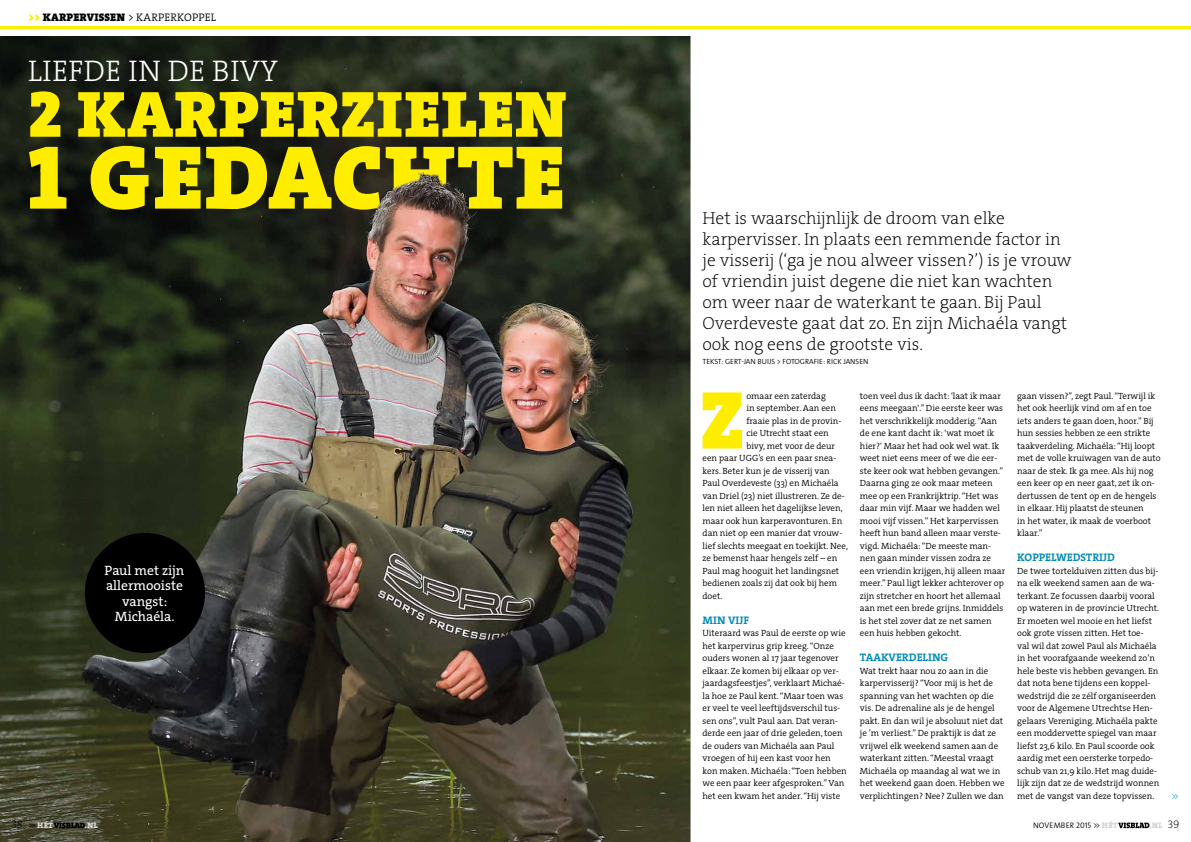
<style>
.page{position:relative;width:1191px;height:842px;background:#fff}
.page>*{position:absolute;margin:0;border:0;box-sizing:border-box;transform-origin:0 0}
.t1{font:91.5px "The Serif HP9 Blk";letter-spacing:.015em;color:#ffed00}
.t2{font:83.1px "The Serif HP9 Blk";color:#ffed00}
.t3{font:66px "The Serif HP9 Blk";letter-spacing:.015em;color:#ffed00}
.t4{font:30px "The Serif HP3 Lig";letter-spacing:.015em;color:#fff}
.t5{font:17.5px/21px "The Serif HP2 Ex Lig";color:#000}
.t6{font:13.6px/15.4px "The Serif HP5 Plain";color:#fff;text-align:center}
.t7{font:11px "The Serif HP7 Bld";color:#008ab7}
.t8{font:11px "The Serif HP4 Se Lig";letter-spacing:.015em;color:#000}
.t9{font:9px/12.5px "The Serif HP4 Se Lig";color:#000}
.t10{font:300 8.5px "The Sans Os F";color:#009fe3}
.t11{font:300 8px "The Sans Os F";letter-spacing:.015em;color:#000}
.t12{font:8px "The Serif HP9 Blk";letter-spacing:.03em;color:#d8d4d3}
.t13{font:300 7.5px "The Sans Os F";color:#000}
.s1{font-family:"The Serif HP9 Blk";color:#ffed00}
.s2{font-family:"The Serif HP9 Blk"}
.s3{font-family:"The Serif HP2 Ex Lig";font-size:11px;color:#000}
.s4{font-family:"The Sans Os F";font-weight:300;color:#000}
.s5{font-family:"The Serif HP9 Blk";font-weight:400;color:#d8d4d3}
</style>
<div class="page">
<img style="left:0;top:36px;width:690px;height:806px">
<hr style="left:0;top:27px;width:1191px;height:2px;background:#ffed00">
<svg style="left:54px;top:822px;width:31px;height:6px"></svg>
<svg style="left:1118px;top:822px;width:31px;height:6px"></svg>
<div style="left:85px;top:533px;width:120px;height:120px;background:#000;border-radius:50%"></div>
<img style="left:343px;top:210px;width:151px;height:32px">
<img style="left:343px;top:148px;width:151px;height:62px">
<p class="t8" style="left:28px;top:10px;width:189px"><span class="s1">&gt;&gt;</span> <span class="s2">KARPERVISSEN</span> &gt; KARPERKOPPEL</p>
<h3 class="t4" style="left:28px;top:52px;width:251px">LIEFDE IN DE BIVY</h3>
<h3 class="t3" style="left:28px;top:69px;width:540px">2 KARPERZIELEN</h3>
<h1 class="t1" style="left:27px;top:115px;width:539px">1 GEDACHTE</h1>
<h3 class="t6" style="left:105px;top:563px;width:81px">Paul met zijn allermooiste vangst:<br>Michaéla.</h3>
<p class="t5" style="left:702px;top:208px;width:371px">Het is waarschijnlijk de droom van elke karpervisser. In plaats een remmende factor in je visserij (‘ga je nou alweer vissen?’) is je vrouw of vriendin juist degene die niet kan wachten om weer naar de waterkant te gaan. Bij Paul Overdeveste gaat dat zo. En zijn Michaéla vangt ook nog eens de grootste vis.</p>
<p class="t13" style="left:702px;top:357px;width:167px">TEKST: GERT-JAN BUIJS &gt; FOTOGRAFIE: RICK JANSEN</p>
<p class="t9" style="left:860px;top:389px;width:147px">toen veel dus ik dacht: 'laat ik maar eens meegaan'.” Die eerste keer was het verschrikkelijk modderig. “Aan de ene kant dacht ik: 'wat moet ik hier?' Maar het had ook wel wat. Ik weet niet eens meer of we die eer&shy;ste keer ook wat hebben gevangen.” Daarna ging ze ook maar meteen mee op een Frankrijktrip. “Het was daar min vijf. Maar we hadden wel mooi vijf vissen.” Het karpervissen heeft hun band alleen maar verste&shy;vigd. Michaéla: “De meeste man&shy;nen gaan minder vissen zodra ze een vriendin krijgen, hij alleen maar meer.” Paul ligt lekker achterover op zijn stretcher en hoort het allemaal aan met een brede grijns. Inmiddels is het stel zover dat ze net samen een huis hebben gekocht.</p>
<p class="t7" style="left:860px;top:650px;width:90px">TAAKVERDELING</p>
<p class="t9" style="left:860px;top:664px;width:146px">Wat trekt haar nou zo aan in die karpervisserij? “Voor mij is het de spanning van het wachten op die vis. De adrenaline als je de hengel pakt. En dan wil je absoluut niet dat je ’m verliest.” De praktijk is dat ze vrijwel elk weekend samen aan de waterkant zitten. “Meestal vraagt Michaéla op maandag al wat we in het weekend gaan doen. Hebben we verplichtingen? Nee? Zullen we dan</p>
<p class="t9" style="left:1017px;top:389px;width:145px">gaan vissen?”, zegt Paul. “Terwijl ik het ook heerlijk vind om af en toe iets anders te gaan doen, hoor.” Bij hun sessies hebben ze een strikte taakverdeling. Michaéla: “Hij loopt met de volle kruiwagen van de auto naar de stek. Ik ga mee. Als hij nog een keer op en neer gaat, zet ik on&shy;dertussen de tent op en de hengels in elkaar. Hij plaatst de steunen<br>in het water, ik maak de voerboot klaar.”</p>
<p class="t7" style="left:1017px;top:550px;width:99px">KOPPELWEDSTRIJD</p>
<p class="t9" style="left:1017px;top:564px;width:144px">De twee tortelduiven zitten dus bij&shy;na elk weekend samen aan de wa&shy;terkant. Ze focussen daarbij vooral op wateren in de provincie Utrecht.<br>Er moeten wel mooie en het liefst ook grote vissen zitten. Het toe-<br>val wil dat zowel Paul als Michaéla in het voorafgaande weekend zo’n hele beste vis hebben gevangen. En dat nota bene tijdens een koppel&shy;wedstrijd die ze zélf organiseerden voor de Algemene Utrechtse Hen&shy;gelaars Vereniging. Michaéla pakte een moddervette spiegel van maar liefst 23,6 kilo. En Paul scoorde ook aardig met een oersterke torpedo&shy;schub van 21,9 kilo. Het mag duide&shy;lijk zijn dat ze de wedstrijd wonnen met de vangst van deze topvissen.</p>
<h2 class="t2" style="left:699px;top:364px;width:47px">Z</h2>
<p class="t9" style="left:746px;top:389px;width:81px">omaar een zaterdag</p>
<p class="t9" style="left:746px;top:402px;width:91px">in september. Aan een</p>
<p class="t9" style="left:746px;top:414px;width:96px">fraaie plas in de provin-</p>
<p class="t9" style="left:746px;top:427px;width:84px">cie Utrecht staat een</p>
<p class="t9" style="left:746px;top:439px;width:90px">bivy, met voor de deur</p>
<p class="t9" style="left:702px;top:452px;width:135px">een paar UGG’s en een paar snea-</p>
<p class="t9" style="left:702px;top:464px;width:129px">kers. Beter kun je de visserij van</p>
<p class="t9" style="left:702px;top:477px;width:138px">Paul Overdeveste (33) en Michaéla</p>
<p class="t9" style="left:702px;top:489px;width:144px">van Driel (23) niet illustreren. Ze de-</p>
<p class="t9" style="left:702px;top:502px;width:142px">len niet alleen het dagelijkse leven,</p>
<p class="t9" style="left:702px;top:514px;width:141px">maar ook hun karperavonturen. En</p>
<p class="t9" style="left:702px;top:527px;width:141px">dan niet op een manier dat vrouw-</p>
<p class="t9" style="left:702px;top:539px;width:147px">lief slechts meegaat en toekijkt. Nee,</p>
<p class="t9" style="left:702px;top:552px;width:136px">ze bemenst haar hengels zelf – en</p>
<p class="t9" style="left:702px;top:564px;width:138px">Paul mag hooguit het landingsnet</p>
<p class="t9" style="left:702px;top:577px;width:136px">bedienen zoals zij dat ook bij hem</p>
<p class="t9" style="left:702px;top:589px;width:21px">doet.</p>
<p class="t7" style="left:702px;top:612px;width:48px">MIN VIJF</p>
<p class="t9" style="left:702px;top:627px;width:146px">Uiteraard was Paul de eerste op wie het karpervirus grip kreeg. “Onze ouders wonen al 17 jaar tegenover elkaar. Ze komen bij elkaar op ver&shy;jaardagsfeestjes”, verklaart Michaé&shy;la hoe ze Paul kent. “Maar toen was er veel te veel leeftijdsverschil tus&shy;sen ons”, vult Paul aan. Dat veran&shy;derde een jaar of drie geleden, toen de ouders van Michaéla aan Paul vroegen of hij een kast voor hen kon maken. Michaéla: “Toen hebben we een paar keer afgesproken.” Van het een kwam het ander. “Hij viste</p>
<p class="t10" style="left:1171px;top:790px;width:9px">&gt;&gt;</p>
<p class="t12" style="left:11px;top:820px;width:43px"><span class="s3">38</span> <span class="s4">&gt;&gt;</span> HÉT</p>
<p class="t12" style="left:85px;top:820px;width:15px">.NL</p>
<p class="t11" style="left:1033px;top:820px;width:86px">NOVEMBER 2015 &gt;&gt; <span class="s5">HÉT</span></p>
<p class="t12" style="left:1149px;top:820px;width:32px">.NL <span class="s3">39</span></p>
</div>
